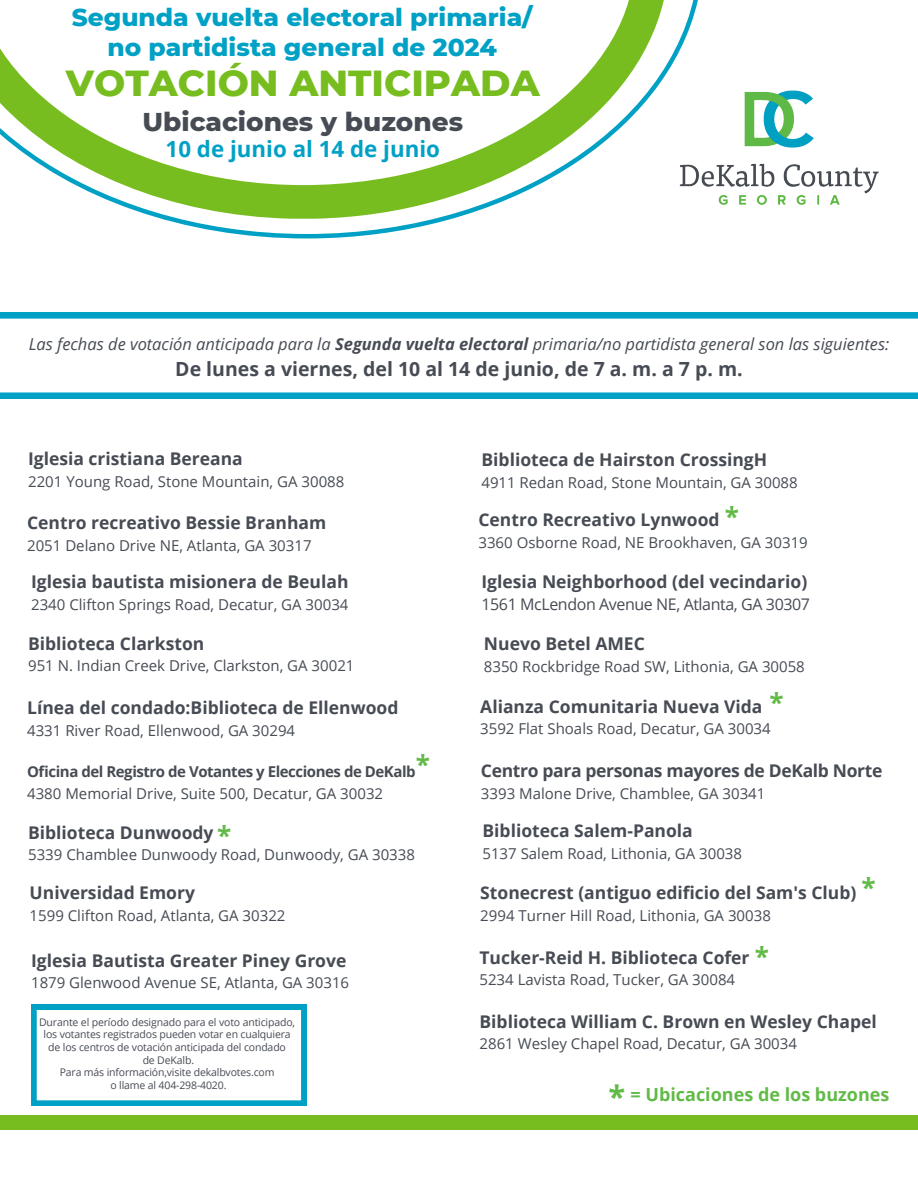
<style>
.page{position:relative;width:918px;height:1188px;background:#fff}
.page>*{position:absolute;margin:0;border:0;box-sizing:border-box;transform-origin:0 0}
.t1{font:800 36.9px "Montserrat";color:#78bd1f}
.t2{font:800 26.25px "Montserrat";color:#464b54}
.t3{font:700 26.1px "Open Sans";color:#61ba46}
.t4{font:800 24.9px/29.8px "Montserrat";color:#00a1c5;text-align:center}
.t5{font:700 22.35px "Open Sans";color:#00a1c5}
.t6{font:700 19.5px "Open Sans";color:#464b54}
.t7{font:700 18px "Open Sans";color:#61ba46}
.t8{font:700 17.55px "Open Sans";color:#464b54}
.t9{font:700 17.55px "Open Sans";letter-spacing:-.02em;color:#464b54}
.t10{font:italic 16.5px "Open Sans";color:#464b54}
.t11{font:16.05px "Open Sans";letter-spacing:-.025em;color:#464b54}
.t12{font:15px "Open Sans";color:#464b54}
.t13{font:700 15px "Open Sans";letter-spacing:-.03em;color:#464b54}
.t14{font:10.5px/12.6px "Open Sans";letter-spacing:-.015em;color:#464b54;text-align:center}
.s1{font-weight:700}
.s2{font-size:30.75px}
</style>
<div class="page">
<img style="left:698px;top:90px;width:181px;height:115px">
<svg style="left:162px;top:0;width:536px;height:238px"></svg>
<svg style="left:0;top:0;width:664px;height:219px"></svg>
<svg style="left:0;top:313px;width:918px;height:85px"></svg>
<svg style="left:31px;top:1004px;width:276px;height:102px"></svg>
<div style="left:0;top:1116px;width:918px;height:14px;background:#78bd1f"></div>
<h3 class="t4" style="left:72px;top:1px;width:462px">Segunda vuelta electoral primaria/ no partidista general de 2024</h3>
<h1 class="t1" style="left:66px;top:56px;width:475px">VOTACIÓN ANTICIPADA</h1>
<h2 class="t2" style="left:143px;top:102px;width:322px">Ubicaciones y buzones</h2>
<h3 class="t5" style="left:166px;top:133px;width:276px">10 de junio al 14 de junio</h3>
<p class="t10" style="left:29px;top:333px;width:862px">Las fechas de votación anticipada para la <span class="s1">Segunda vuelta electoral</span> primaria/no partidista general son las siguientes:</p>
<h3 class="t6" style="left:175px;top:355px;width:569px">De lunes a viernes, del 10 al 14 de junio, de 7 a. m. a 7 p. m.</h3>
<p class="t8" style="left:28px;top:446px;width:216px">Iglesia cristiana Bereana</p>
<p class="t12" style="left:28px;top:471px;width:318px">2201 Young Road, Stone Mountain, GA 30088</p>
<p class="t8" style="left:27px;top:510px;width:301px">Centro recreativo Bessie Branham</p>
<p class="t12" style="left:27px;top:535px;width:286px">2051 Delano Drive NE, Atlanta, GA 30317</p>
<p class="t8" style="left:481px;top:448px;width:287px">Biblioteca de Hairston CrossingH</p>
<p class="t12" style="left:481px;top:472px;width:318px">4911 Redan Road, Stone Mountain, GA 30088</p>
<h3 class="t3" style="left:725px;top:498px;width:16px">*</h3>
<p class="t8" style="left:478px;top:507px;width:243px">Centro Recreativo Lynwood</p>
<p class="t12" style="left:478px;top:532px;width:331px">3360 Osborne Road, NE Brookhaven, GA 30319</p>
<p class="t8" style="left:31px;top:569px;width:319px">Iglesia bautista misionera de Beulah</p>
<p class="t12" style="left:31px;top:594px;width:319px">2340 Clifton Springs Road, Decatur, GA 30034</p>
<p class="t8" style="left:481px;top:570px;width:327px">Iglesia Neighborhood (del vecindario)</p>
<p class="t11" style="left:481px;top:593px;width:330px">1561 McLendon Avenue NE, Atlanta, GA 30307</p>
<p class="t8" style="left:28px;top:631px;width:178px">Biblioteca Clarkston</p>
<p class="t12" style="left:28px;top:656px;width:328px">951 N. Indian Creek Drive, Clarkston, GA 30021</p>
<p class="t8" style="left:484px;top:632px;width:163px">Nuevo Betel AMEC</p>
<p class="t12" style="left:484px;top:656px;width:322px">8350 Rockbridge Road SW, Lithonia, GA 30058</p>
<p class="t8" style="left:27px;top:696px;width:373px">Línea del condado:Biblioteca de Ellenwood</p>
<p class="t12" style="left:27px;top:720px;width:270px">4331 River Road, Ellenwood, GA 30294</p>
<h3 class="t3" style="left:416px;top:746px;width:16px">*</h3>
<p class="t13" style="left:27px;top:761px;width:390px">Oficina del Registro de Votantes y Elecciones de DeKalb</p>
<p class="t12" style="left:27px;top:783px;width:358px">4380 Memorial Drive, Suite 500, Decatur, GA 30032</p>
<h3 class="t3" style="left:769px;top:684px;width:16px">*</h3>
<p class="t8" style="left:480px;top:694px;width:284px">Alianza Comunitaria Nueva Vida</p>
<p class="t12" style="left:480px;top:719px;width:292px">3592 Flat Shoals Road, Decatur, GA 30034</p>
<p class="t9" style="left:481px;top:758px;width:403px">Centro para personas mayores de DeKalb Norte</p>
<p class="t12" style="left:481px;top:783px;width:286px">3393 Malone Drive, Chamblee, GA 30341</p>
<h3 class="t3" style="left:217px;top:817px;width:16px">*</h3>
<p class="t8" style="left:28px;top:820px;width:187px">Biblioteca Dunwoody</p>
<p class="t12" style="left:28px;top:844px;width:388px">5339 Chamblee Dunwoody Road, Dunwoody, GA 30338</p>
<p class="t8" style="left:482px;top:818px;width:212px">Biblioteca Salem-Panola</p>
<p class="t12" style="left:482px;top:843px;width:261px">5137 Salem Road, Lithonia, GA 30038</p>
<p class="t8" style="left:30px;top:881px;width:167px">Universidad Emory</p>
<p class="t12" style="left:30px;top:905px;width:257px">1599 Clifton Road, Atlanta, GA 30322</p>
<p class="t8" style="left:31px;top:948px;width:317px">Iglesia Bautista Greater Piney Grove</p>
<p class="t12" style="left:31px;top:973px;width:320px">1879 Glenwood Avenue SE, Atlanta, GA 30316</p>
<h3 class="t3" style="left:862px;top:869px;width:16px">*</h3>
<p class="t8" style="left:480px;top:881px;width:378px">Stonecrest (antiguo edificio del Sam's Club)</p>
<p class="t12" style="left:480px;top:905px;width:292px">2994 Turner Hill Road, Lithonia, GA 30038</p>
<p class="t8" style="left:479px;top:945px;width:272px">Tucker-Reid H. Biblioteca Cofer</p>
<p class="t12" style="left:479px;top:970px;width:257px">5234 Lavista Road, Tucker, GA 30084</p>
<h3 class="t3" style="left:755px;top:938px;width:16px">*</h3>
<p class="t14" style="left:39px;top:1015px;width:258px">Durante el período designado para el voto anticipado, los votantes registrados pueden votar en cualquiera de los centros de votación anticipada del condado<br>de DeKalb.<br>Para más información,visite dekalbvotes.com<br>o llame al 404-298-4020.</p>
<p class="t8" style="left:480px;top:1009px;width:399px">Biblioteca William C. Brown en Wesley Chapel</p>
<p class="t12" style="left:480px;top:1034px;width:319px">2861 Wesley Chapel Road, Decatur, GA 30034</p>
<p class="t7" style="left:608px;top:1082px;width:283px"><span class="s2">*</span> = Ubicaciones de los buzones</p>
</div>
